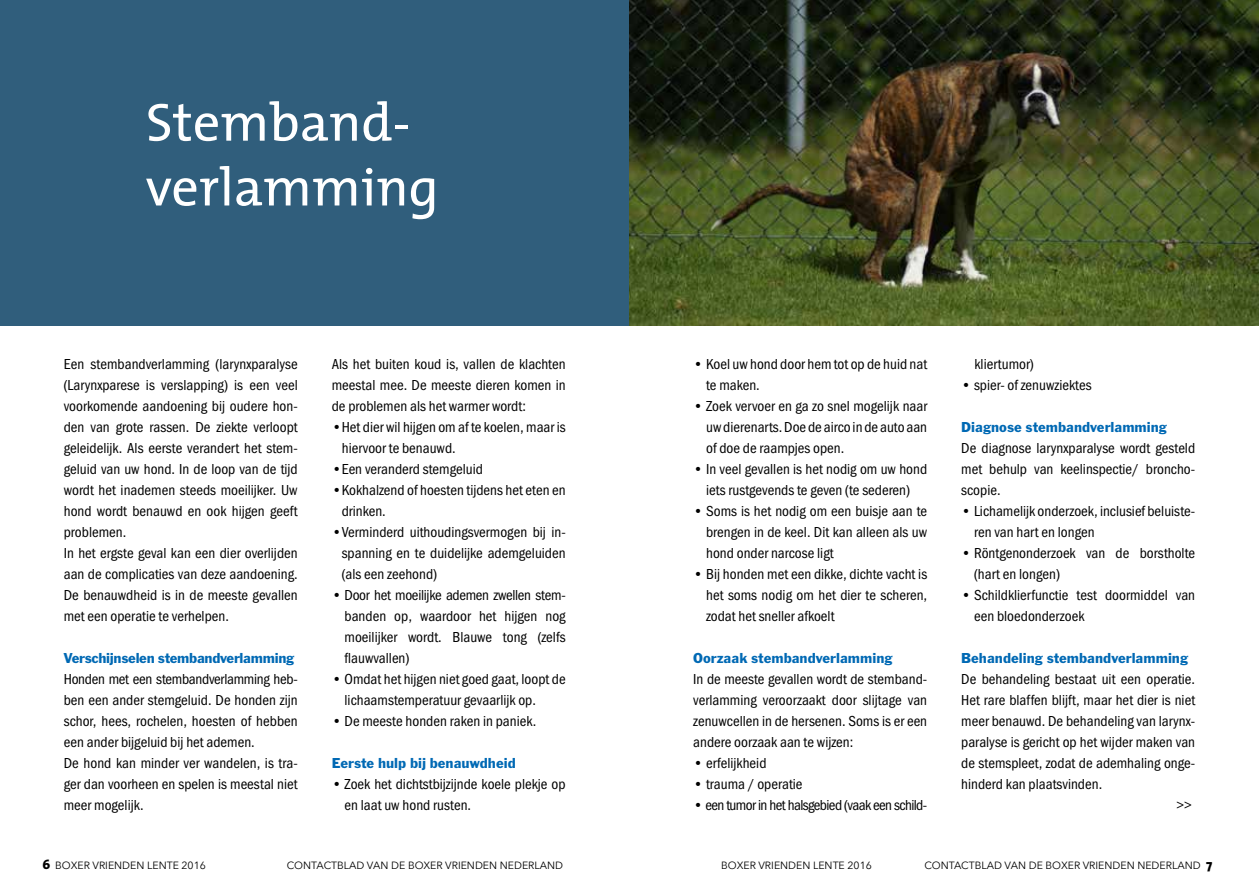
<style>
.page{position:relative;width:1259px;height:893px;background:#fff}
.page>*{position:absolute;margin:0;border:0;box-sizing:border-box;transform-origin:0 0}
.t1{font:54px/64.8px "The Mix";color:#fff}
.t2{font:15px/21px "Franklin Got URWTCE Boo Con";color:#000}
.t3{font:15px "Franklin Got T";color:#0069b4}
.t4{font:15px "Franklin Got URWTCE Boo Con";letter-spacing:-.04em;color:#000}
.t5{font:15px "Franklin Got T";letter-spacing:-.02em;color:#0069b4}
.t6{font:10.5px "Avenir Next";color:#000}
.s1{font-family:"The Sans";font-weight:800;font-size:13.5px}
</style>
<div class="page">
<div style="left:0;top:0;width:629px;height:325px;background:#305e7c"></div>
<img style="left:629px;top:0;width:630px;height:325px">
<h1 class="t1" style="left:146px;top:88px;width:294px">Stemband&shy;verlamming</h1>
<p class="t2" style="left:64px;top:354px;width:235px">Een stembandverlamming (larynxparalyse (Larynxparese is verslapping) is een veel voorkomende aandoening bij oudere hon&shy;den van grote rassen. De ziekte verloopt geleidelijk. Als eerste verandert het stem&shy;geluid van uw hond. In de loop van de tijd wordt het inademen steeds moeilijker. Uw hond wordt benauwd en ook hijgen geeft problemen.<br>In het ergste geval kan een dier overlijden aan de complicaties van deze aandoening.<br>De benauwdheid is in de meeste gevallen met een operatie te verhelpen.</p>
<p class="t5" style="left:64px;top:649px;width:232px">Verschijnselen stembandverlamming</p>
<p class="t2" style="left:64px;top:669px;width:235px">Honden met een stembandverlamming heb&shy;ben een ander stemgeluid. De honden zijn schor, hees, rochelen, hoesten of hebben een ander bijgeluid bij het ademen.<br>De hond kan minder ver wandelen, is tra&shy;ger dan voorheen en spelen is meestal niet meer mogelijk.</p>
<p class="t2" style="left:332px;top:354px;width:235px;text-align:justify">Als het buiten koud is, vallen de klachten meestal mee. De meeste dieren komen in de problemen als het warmer wordt:</p>
<p class="t2" style="left:342px;top:417px;width:225px;text-indent:-10px">•Het dier wil hijgen om af te koelen, maar is hiervoor te benauwd.</p>
<p class="t2" style="left:332px;top:459px;width:153px">•Een veranderd stemgeluid</p>
<p class="t2" style="left:342px;top:480px;width:225px;text-indent:-10px">•Kokhalzend of hoesten tijdens het eten en drinken.</p>
<p class="t2" style="left:342px;top:522px;width:225px;text-align:justify;text-indent:-10px">•Verminderd uithoudingsvermogen bij in&shy;spanning en te duidelijke ademgeluiden (als een zeehond)</p>
<p class="t2" style="left:344px;top:585px;width:223px;text-align:justify;text-indent:-13px">• Door het moeilijke ademen zwellen stem&shy;banden op, waardoor het hijgen nog moeilijker wordt. Blauwe tong (zelfs flauwvallen)</p>
<p class="t2" style="left:344px;top:669px;width:223px;text-indent:-13px">• Omdat het hijgen niet goed gaat, loopt de lichaamstemperatuur gevaarlijk op.</p>
<p class="t2" style="left:332px;top:711px;width:206px">• De meeste honden raken in paniek.</p>
<p class="t3" style="left:332px;top:754px;width:185px">Eerste hulp bij benauwdheid</p>
<p class="t2" style="left:344px;top:774px;width:223px;text-indent:-13px">• Zoek het dichtstbijzijnde koele plekje op en laat uw hond rusten.</p>
<p class="t2" style="left:706px;top:354px;width:223px;text-indent:-13px">• Koel uw hond door hem tot op de huid nat te maken.</p>
<p class="t2" style="left:706px;top:396px;width:223px;text-align:justify;text-indent:-13px">• Zoek vervoer en ga zo snel mogelijk naar uw dierenarts. Doe de airco in de auto aan of doe de raampjes open.</p>
<p class="t2" style="left:693px;top:459px;width:235px;text-align:center">• In veel gevallen is het nodig om uw hond iets rustgevends te geven (te sederen)</p>
<p class="t2" style="left:706px;top:501px;width:223px;text-align:justify;text-indent:-13px">• Soms is het nodig om een buisje aan te brengen in de keel. Dit kan alleen als uw hond onder narcose ligt</p>
<p class="t2" style="left:706px;top:564px;width:223px;text-align:justify;text-indent:-13px">• Bij honden met een dikke, dichte vacht is het soms nodig om het dier te scheren, zodat het sneller afkoelt</p>
<p class="t3" style="left:693px;top:649px;width:201px">Oorzaak stembandverlamming</p>
<p class="t2" style="left:693px;top:669px;width:235px;text-align:justify">In de meeste gevallen wordt de stemband&shy;verlamming veroorzaakt door slijtage van zenuwcellen in de hersenen. Soms is er een andere oorzaak aan te wijzen:</p>
<p class="t2" style="left:693px;top:753px;width:75px">• erfelijkheid</p>
<p class="t2" style="left:693px;top:774px;width:111px">• trauma / operatie</p>
<p class="t4" style="left:693px;top:797px;width:235px">• een tumor in het halsgebied (vaak een schild-</p>
<p class="t2" style="left:974px;top:354px;width:61px">kliertumor)</p>
<p class="t2" style="left:961px;top:375px;width:132px">• spier- of zenuwziektes</p>
<p class="t3" style="left:961px;top:418px;width:207px">Diagnose stembandverlamming</p>
<p class="t2" style="left:961px;top:438px;width:235px;text-align:justify">De diagnose larynxparalyse wordt gesteld met behulp van keelinspectie/ broncho&shy;scopie.</p>
<p class="t2" style="left:974px;top:501px;width:223px;text-indent:-13px">• Lichamelijk onderzoek, inclusief beluiste&shy;ren van hart en longen</p>
<p class="t2" style="left:974px;top:543px;width:223px;text-indent:-13px">• Röntgenonderzoek van de borstholte (hart en longen)</p>
<p class="t2" style="left:974px;top:585px;width:223px;text-indent:-13px">• Schildklierfunctie test doormiddel van een bloedonderzoek</p>
<p class="t3" style="left:961px;top:649px;width:228px">Behandeling stembandverlamming</p>
<p class="t2" style="left:961px;top:669px;width:235px">De behandeling bestaat uit een operatie.</p>
<p class="t2" style="left:961px;top:690px;width:235px">Het rare blaffen blijft, maar het dier is niet</p>
<p class="t2" style="left:961px;top:711px;width:235px">meer benauwd. De behandeling van larynx-</p>
<p class="t2" style="left:961px;top:732px;width:235px">paralyse is gericht op het wijder maken van</p>
<p class="t2" style="left:961px;top:753px;width:235px">de stemspleet, zodat de ademhaling onge-</p>
<p class="t2" style="left:961px;top:774px;width:142px">hinderd kan plaatsvinden.</p>
<p class="t2" style="left:1176px;top:795px;width:17px">&gt;&gt;</p>
<p class="t6" style="left:43px;top:856px;width:165px"><span class="s1">6</span> BOXER VRIENDEN LENTE 2016</p>
<p class="t6" style="left:287px;top:856px;width:278px">CONTACTBLAD VAN DE BOXER VRIENDEN NEDERLAND</p>
<p class="t6" style="left:721px;top:856px;width:152px">BOXER VRIENDEN LENTE 2016</p>
<p class="t6" style="left:924px;top:856px;width:289px">CONTACTBLAD VAN DE BOXER VRIENDEN NEDERLAND <span class="s1">7</span></p>
</div>
